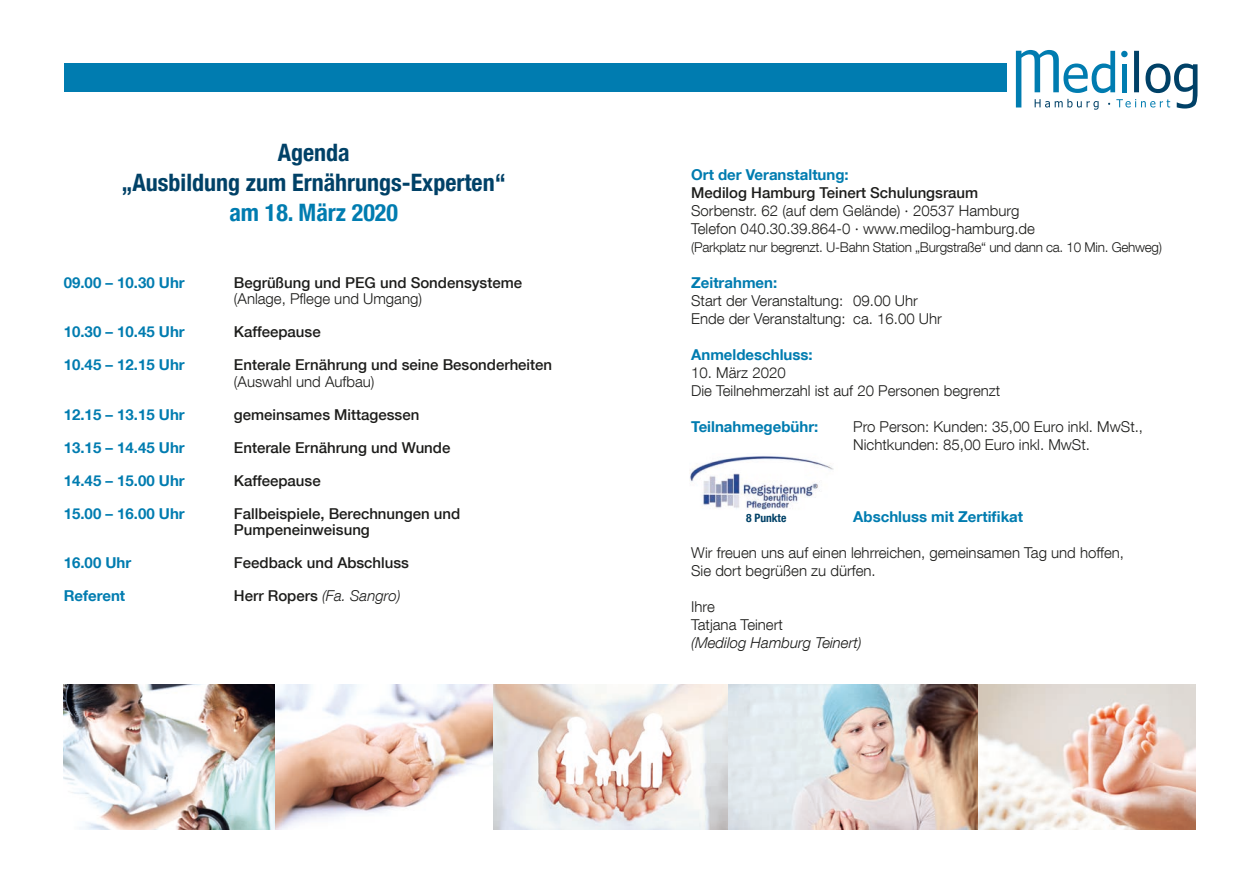
<style>
.page{position:relative;width:1259px;height:893px;background:#fff}
.page>*{position:absolute;margin:0;border:0;box-sizing:border-box;transform-origin:0 0}
.t1{font:700 condensed 24px/30px "Helvetica Neue LT Com";color:#004167;text-align:center}
.t2{font:700 condensed 24px "Helvetica Neue LT Com";color:#007cb0}
.t3{font:300 15px/18px "Helvetica Neue LT Com";color:#1d1d1b}
.t4{font:500 15px/16.5px "Helvetica Neue LT Com";color:#1d1d1b}
.t5{font:700 15px "Helvetica Neue LT Com";color:#007cb0}
.t6{font:italic 300 15px "Helvetica Neue LT Com";color:#1d1d1b}
.t7{font:300 13.5px "Helvetica Neue LT Com";letter-spacing:-.02em;color:#1d1d1b}
.t8{font:700 condensed 11.55px "Helvetica Neue LT Com";color:#004167}
.s1{font-weight:500;font-style:normal}
</style>
<div class="page">
<svg style="left:1016px;top:50px;width:181px;height:60px"></svg>
<div style="left:64px;top:64px;width:942px;height:28px;background:#007cb0"></div>
<img style="left:64px;top:684px;width:1131px;height:145px">
<svg style="left:276px;top:684px;width:217px;height:145px"></svg>
<img style="left:690px;top:456px;width:144px;height:54px">
<h1 class="t1" style="left:121px;top:138px;width:386px">Agenda<br>„Ausbildung zum Ernährungs-Experten“</h1>
<h1 class="t2" style="left:229px;top:198px;width:170px">am 18. März 2020</h1>
<p class="t5" style="left:64px;top:273px;width:122px">09.00 – 10.30 Uhr</p>
<p class="t4" style="left:234px;top:274px;width:290px">Begrüßung und PEG und Sondensysteme</p>
<p class="t3" style="left:234px;top:289px;width:190px">(Anlage, Pflege und Umgang)</p>
<p class="t5" style="left:64px;top:322px;width:122px">10.30 – 10.45 Uhr</p>
<p class="t4" style="left:234px;top:323px;width:88px">Kaffeepause</p>
<p class="t5" style="left:64px;top:355px;width:122px">10.45 – 12.15 Uhr</p>
<p class="t4" style="left:234px;top:356px;width:320px">Enterale Ernährung und seine Besonderheiten</p>
<p class="t3" style="left:234px;top:372px;width:142px">(Auswahl und Aufbau)</p>
<p class="t5" style="left:64px;top:405px;width:122px">12.15 – 13.15 Uhr</p>
<p class="t4" style="left:234px;top:406px;width:187px">gemeinsames Mittagessen</p>
<p class="t5" style="left:64px;top:438px;width:122px">13.15 – 14.45 Uhr</p>
<p class="t4" style="left:234px;top:439px;width:218px">Enterale Ernährung und Wunde</p>
<p class="t5" style="left:64px;top:471px;width:122px">14.45 – 15.00 Uhr</p>
<p class="t4" style="left:234px;top:472px;width:88px">Kaffeepause</p>
<p class="t5" style="left:64px;top:504px;width:122px">15.00 – 16.00 Uhr</p>
<p class="t4" style="left:234px;top:505px;width:228px">Fallbeispiele, Berechnungen und<br>Pumpeneinweisung</p>
<p class="t5" style="left:64px;top:553px;width:69px">16.00 Uhr</p>
<p class="t4" style="left:234px;top:554px;width:177px">Feedback und Abschluss</p>
<p class="t5" style="left:64px;top:586px;width:63px">Referent</p>
<p class="t6" style="left:234px;top:587px;width:168px"><span class="s1">Herr Ropers</span> (Fa. Sangro)</p>
<p class="t5" style="left:691px;top:165px;width:159px">Ort der Veranstaltung:</p>
<p class="t4" style="left:691px;top:184px;width:289px">Medilog Hamburg Teinert Schulungsraum</p>
<p class="t3" style="left:691px;top:201px;width:345px">Sorbenstr. 62 (auf dem Gelände) · 20537 Hamburg<br>Telefon 040.30.39.864-0 · www.medilog-hamburg.de</p>
<p class="t7" style="left:691px;top:239px;width:472px">(Parkplatz nur begrenzt. U-Bahn Station „Burgstraße“ und dann ca. 10 Min. Gehweg)</p>
<p class="t5" style="left:691px;top:273px;width:88px">Zeitrahmen:</p>
<p class="t3" style="left:691px;top:291px;width:252px">Start der Veranstaltung: 09.00 Uhr<br>Ende der Veranstaltung: ca. 16.00 Uhr</p>
<p class="t5" style="left:691px;top:345px;width:123px">Anmeldeschluss:</p>
<p class="t3" style="left:691px;top:363px;width:310px">10. März 2020<br>Die Teilnehmerzahl ist auf 20 Personen begrenzt</p>
<p class="t5" style="left:691px;top:417px;width:129px">Teilnahmegebühr:</p>
<p class="t3" style="left:853px;top:417px;width:291px">Pro Person: Kunden: 35,00 Euro inkl. MwSt.,<br>Nichtkunden: 85,00 Euro inkl. MwSt.</p>
<p class="t5" style="left:853px;top:507px;width:171px">Abschluss mit Zertifikat</p>
<p class="t3" style="left:691px;top:543px;width:434px">Wir freuen uns auf einen lehrreichen, gemeinsamen Tag und hoffen,<br>Sie dort begrüßen zu dürfen.</p>
<p class="t3" style="left:691px;top:597px;width:93px">Ihre<br>Tatjana Teinert</p>
<p class="t6" style="left:691px;top:634px;width:172px">(Medilog Hamburg Teinert)</p>
<p class="t8" style="left:746px;top:511px;width:42px">8 Punkte</p>
</div>
